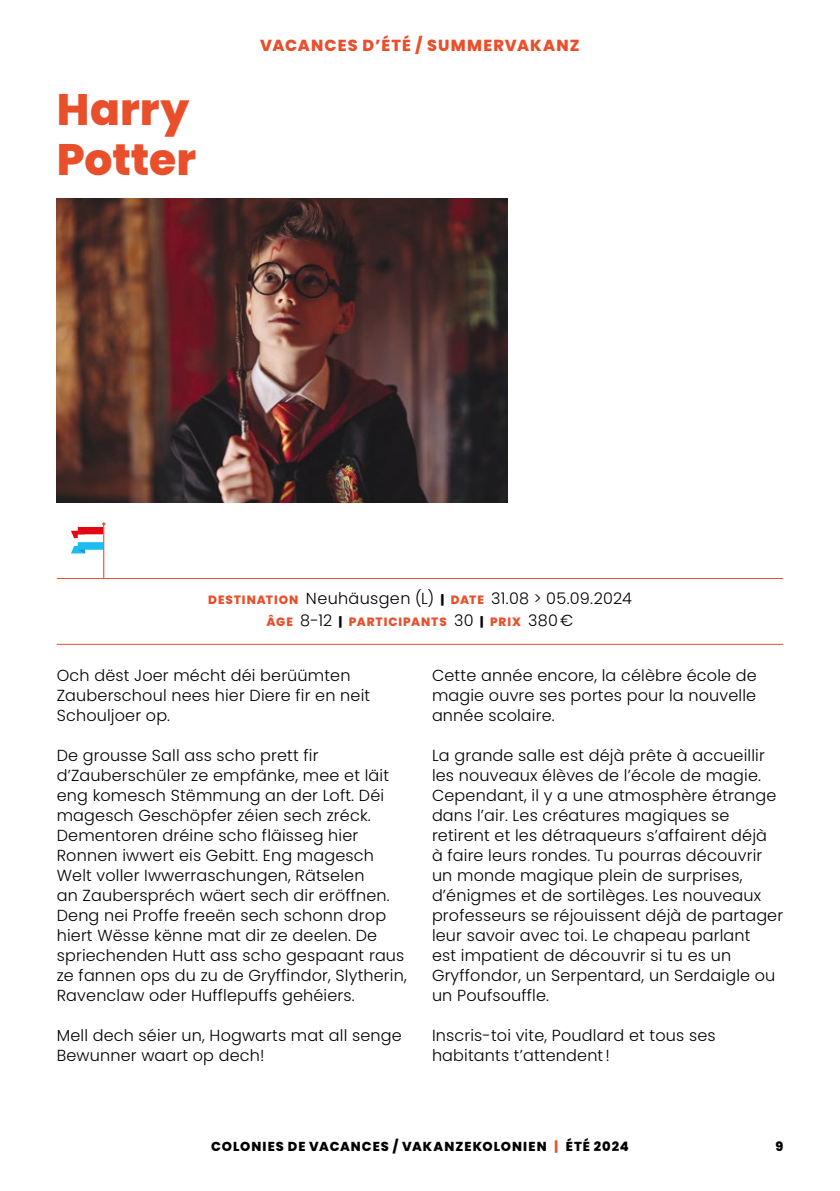
<style>
.page{position:relative;width:840px;height:1191px;background:#fff}
.page>*{position:absolute;margin:0;border:0;box-sizing:border-box;transform-origin:0 0}
.t1{font:800 44px/50px "Poppins";color:#e94f2b}
.t2{font:300 16px/20px "Poppins";letter-spacing:.01em;color:#000}
.t3{font:800 16px "Poppins";letter-spacing:.07em;color:#e94f2b}
.t4{font:800 13px "Poppins";letter-spacing:.08em;color:#000}
.t5{font:800 12px "Poppins";letter-spacing:.075em;color:#e94f2b}
.s1{font-weight:800;font-size:12px;color:#e94f2b}
.s2{font-weight:800;font-size:12px}
.s3{font-weight:300;font-size:16px;color:#000}
.s4{color:#000}
.s5{color:#e94f2b}
</style>
<div class="page">
<img style="left:57px;top:198px;width:450px;height:304px">
<hr style="left:57px;top:578px;width:725px;height:1px;background:#e94f2b">
<hr style="left:57px;top:644px;width:725px;height:1px;background:#e94f2b">
<hr style="left:103px;top:524px;width:1px;height:55px;background:#e94f2b">
<svg style="left:71px;top:522px;width:34px;height:31px"></svg>
<h1 class="t1" style="left:57px;top:84px;width:141px">Harry<br>Potter</h1>
<p class="t3" style="left:260px;top:36px;width:321px">VACANCES D’ÉTÉ / SUMMERVAKANZ</p>
<p class="t2" style="left:208px;top:588px;width:425px"><span class="s1">DESTINATION</span> Neuhäusgen (L) <span class="s2">|</span> <span class="s1">DATE</span> 31.08 &gt; 05.09.2024</p>
<p class="t5" style="left:266px;top:614px;width:308px">ÂGE <span class="s3">8-12</span> <span class="s4">|</span> PARTICIPANTS <span class="s3">30</span> <span class="s4">|</span> PRIX <span class="s3">380€</span></p>
<p class="t2" style="left:57px;top:665px;width:315px">Och dëst Joer mécht déi berüümten<br>Zauberschoul nees hier Diere fir en neit<br>Schouljoer op.</p>
<p class="t2" style="left:57px;top:745px;width:351px">De grousse Sall ass scho prett fir d’Zauberschüler ze empfänke, mee et läit eng komesch Stëmmung an der Loft. Déi magesch Geschöpfer zéien sech zréck.<br>Dementoren dréine scho fläisseg hier Ronnen iwwert eis Gebitt. Eng magesch Welt voller Iwwerraschungen, Rätselen<br>an Zauberspréch wäert sech dir eröffnen.<br>Deng nei Proffe freeën sech schonn drop hiert Wësse kënne mat dir ze deelen. De spriechenden Hutt ass scho gespaant raus ze fannen ops du zu de Gryffindor, Slytherin, Ravenclaw oder Hufflepuffs gehéiers.</p>
<p class="t2" style="left:57px;top:1025px;width:346px">Mell dech séier un, Hogwarts mat all senge<br>Bewunner waart op dech!</p>
<p class="t2" style="left:432px;top:665px;width:326px;text-align:justify">Cette année encore, la célèbre école de magie ouvre ses portes pour la nouvelle année scolaire.</p>
<p class="t2" style="left:432px;top:745px;width:352px">La grande salle est déjà prête à accueillir les nouveaux élèves de l’école de magie.<br>Cependant, il y a une atmosphère étrange dans l’air. Les créatures magiques se retirent et les détraqueurs s’affairent déjà<br>à faire leurs rondes. Tu pourras découvrir un monde magique plein de surprises, d’énigmes et de sortilèges. Les nouveaux professeurs se réjouissent déjà de partager leur savoir avec toi. Le chapeau parlant<br>est impatient de découvrir si tu es un Gryffondor, un Serpentard, un Serdaigle ou un Poufsouffle.</p>
<p class="t2" style="left:432px;top:1025px;width:285px">Inscris-toi vite, Poudlard et tous ses habitants t’attendent!</p>
<p class="t4" style="left:211px;top:1139px;width:419px">COLONIES DE VACANCES / VAKANZEKOLONIEN <span class="s5">|</span> ÉTÉ 2024</p>
<p class="t4" style="left:774px;top:1139px;width:9px">9</p>
</div>
